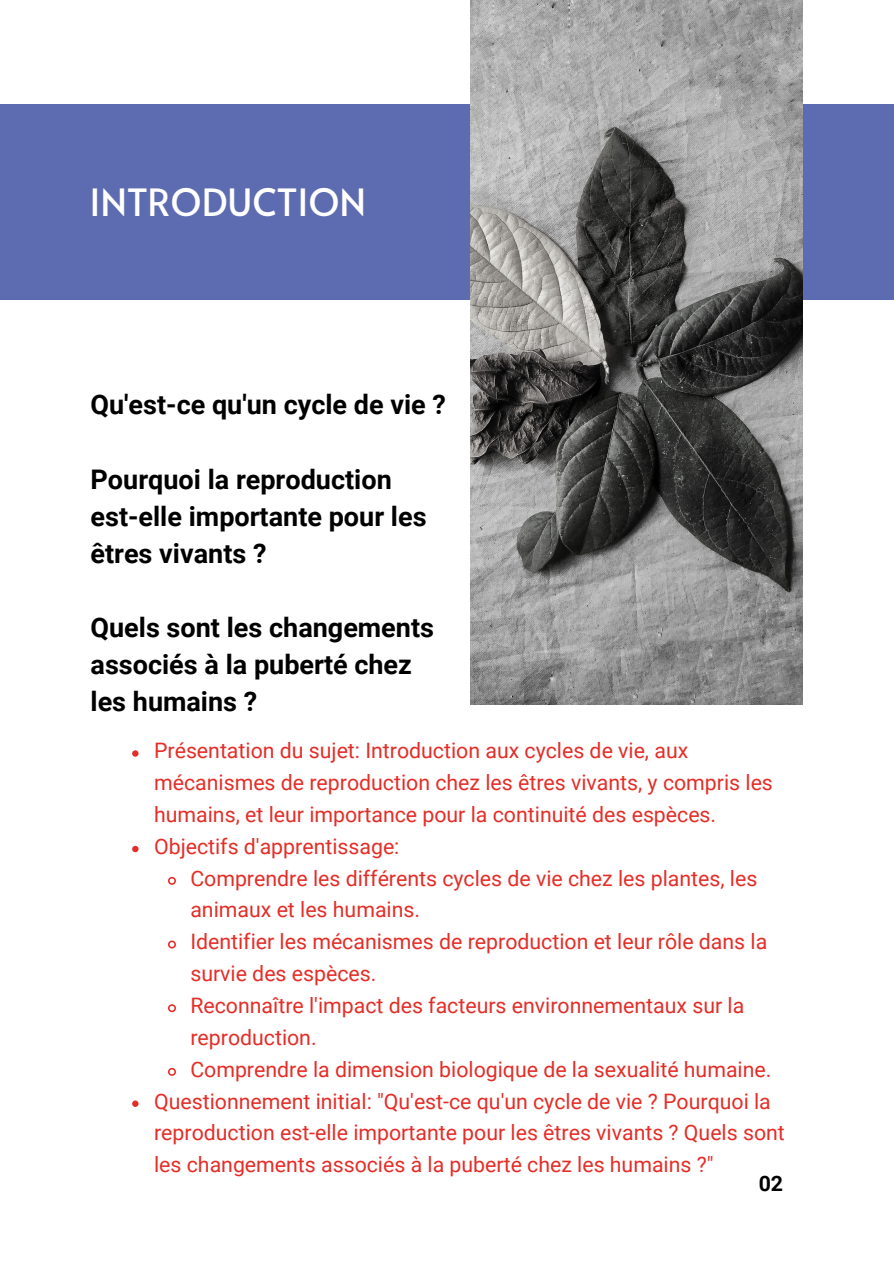
<style>
.page{position:relative;width:894px;height:1264px;background:#fff}
.page>*{position:absolute;margin:0;border:0;box-sizing:border-box;transform-origin:0 0}
.t1{font:37.5px "Alata";color:#fff}
.t2{font:700 27px/37.2px "Roboto";color:#000}
.t3{font:21.3px/31.8px "Roboto";color:#e52d27}
.t4{font:700 21.3px "Roboto";color:#000}
</style>
<div class="page">
<div style="left:0;top:104px;width:893px;height:195px;background:#5d6cb0"></div>
<img style="left:470px;top:0;width:332px;height:704px">
<svg style="left:132px;top:750px;width:6px;height:6px"></svg>
<svg style="left:132px;top:845px;width:6px;height:7px"></svg>
<svg style="left:168px;top:876px;width:8px;height:9px"></svg>
<svg style="left:168px;top:940px;width:8px;height:9px"></svg>
<svg style="left:168px;top:1004px;width:8px;height:9px"></svg>
<svg style="left:168px;top:1067px;width:8px;height:9px"></svg>
<svg style="left:132px;top:1100px;width:6px;height:6px"></svg>
<p class="t1" style="left:89px;top:175px;width:278px">INTRODUCTION</p>
<p class="t2" style="left:90px;top:386px;width:357px">Qu'est-ce qu'un cycle de vie ?</p>
<p class="t2" style="left:90px;top:460px;width:337px">Pourquoi la reproduction est-elle importante pour les êtres vivants ?</p>
<p class="t2" style="left:90px;top:609px;width:345px">Quels sont les changements associés à la puberté chez les humains ?</p>
<h1 class="t3" style="left:154px;top:735px;width:620px">Présentation du sujet: Introduction aux cycles de vie, aux mécanismes de reproduction chez les êtres vivants, y compris les humains, et leur importance pour la continuité des espèces.</h1>
<h2 class="t3" style="left:154px;top:830px;width:247px">Objectifs d'apprentissage:</h2>
<h2 class="t3" style="left:190px;top:862px;width:568px">Comprendre les différents cycles de vie chez les plantes, les animaux et les humains.</h2>
<h2 class="t3" style="left:190px;top:926px;width:578px">Identifier les mécanismes de reproduction et leur rôle dans la survie des espèces.</h2>
<p class="t3" style="left:190px;top:989px;width:555px">Reconnaître l'impact des facteurs environnementaux sur la reproduction.</p>
<p class="t3" style="left:190px;top:1053px;width:582px">Comprendre la dimension biologique de la sexualité humaine.</p>
<p class="t3" style="left:154px;top:1085px;width:632px">Questionnement initial: "Qu'est-ce qu'un cycle de vie ? Pourquoi la reproduction est-elle importante pour les êtres vivants ? Quels sont les changements associés à la puberté chez les humains ?"</p>
<p class="t4" style="left:758px;top:1171px;width:26px">02</p>
</div>
